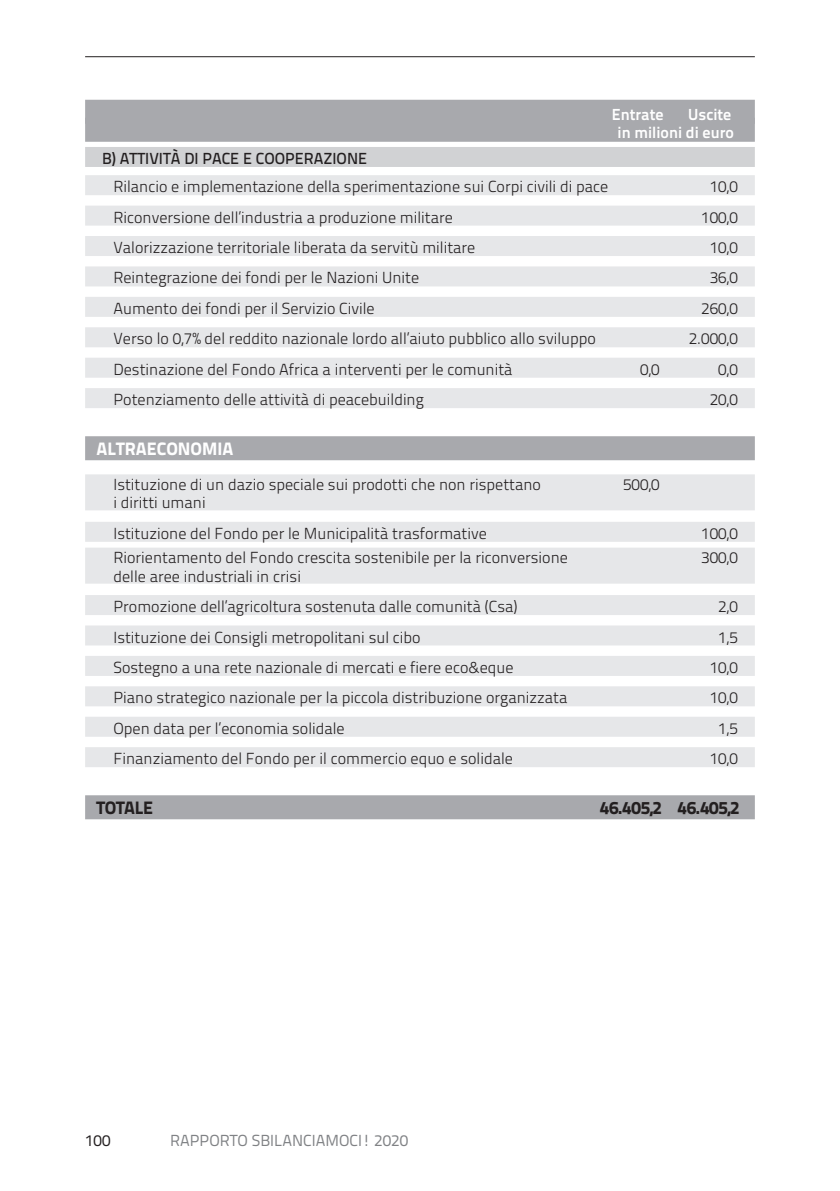
<style>
.page{position:relative;width:840px;height:1191px;background:#fff}
.page>*{position:absolute;margin:0;border:0;box-sizing:border-box;transform-origin:0 0}
.t1{font:18px "Titillium Text 22 L 999 wt";letter-spacing:-.02em;color:#231f20}
.t2{font:18px "Titillium Text 22 L 999 wt";color:#fff}
.t3{font:16px/30.4px "Titillium Text 22 L 250 wt";color:#231f20}
.t4{font:16px "Titillium Text 22 L 600 wt";color:#231f20}
.t5{font:16px/18px "Titillium Text 22 L 800 wt";color:#fff;text-align:right}
.t6{font:16px "Titillium Text 22 L 400 wt";color:#808285}
.t7{font:16px "Titillium Text 22 L 400 wt";color:#231f20}
</style>
<div class="page">
<hr style="left:85px;top:56px;width:669px;height:1px;background:#231f20">
<div style="left:85px;top:147px;width:669px;height:20px;background:#d1d2d4"></div>
<div style="left:85px;top:175px;width:669px;height:20px;background:#e6e7e9"></div>
<div style="left:85px;top:206px;width:669px;height:20px;background:#e6e7e9"></div>
<div style="left:85px;top:236px;width:669px;height:20px;background:#e6e7e9"></div>
<div style="left:85px;top:266px;width:669px;height:20px;background:#e6e7e9"></div>
<div style="left:85px;top:297px;width:669px;height:20px;background:#e6e7e9"></div>
<div style="left:85px;top:327px;width:669px;height:20px;background:#e6e7e9"></div>
<div style="left:85px;top:358px;width:669px;height:20px;background:#e6e7e9"></div>
<div style="left:85px;top:388px;width:669px;height:20px;background:#e6e7e9"></div>
<div style="left:85px;top:436px;width:669px;height:24px;background:#a8a9ad"></div>
<div style="left:85px;top:474px;width:669px;height:36px;background:#e6e7e9"></div>
<div style="left:85px;top:522px;width:669px;height:20px;background:#e6e7e9"></div>
<div style="left:85px;top:547px;width:669px;height:36px;background:#e6e7e9"></div>
<div style="left:85px;top:595px;width:669px;height:20px;background:#e6e7e9"></div>
<div style="left:85px;top:625px;width:669px;height:20px;background:#e6e7e9"></div>
<div style="left:85px;top:656px;width:669px;height:20px;background:#e6e7e9"></div>
<div style="left:85px;top:686px;width:669px;height:20px;background:#e6e7e9"></div>
<div style="left:85px;top:716px;width:669px;height:20px;background:#e6e7e9"></div>
<div style="left:85px;top:747px;width:669px;height:20px;background:#e6e7e9"></div>
<div style="left:85px;top:795px;width:669px;height:24px;background:#a8a9ad"></div>
<div style="left:85px;top:100px;width:669px;height:24px;background:#a8a9ad"></div>
<div style="left:85px;top:118px;width:669px;height:24px;background:#a8a9ad"></div>
<p class="t5" style="left:617px;top:104px;width:118px">Uscite<br>in milioni di euro</p>
<p class="t5" style="left:611px;top:104px;width:53px">Entrate</p>
<p class="t4" style="left:102px;top:146px;width:266px">B) ATTIVITÀ DI PACE E COOPERAZIONE</p>
<p class="t3" style="left:113px;top:171px;width:496px">Rilancio e implementazione della sperimentazione sui Corpi civili di pace</p>
<p class="t3" style="left:709px;top:171px;width:30px">10,0</p>
<p class="t3" style="left:113px;top:201px;width:341px">Riconversione dell’industria a produzione militare</p>
<p class="t3" style="left:700px;top:201px;width:38px">100,0</p>
<p class="t3" style="left:113px;top:231px;width:363px">Valorizzazione territoriale liberata da servitù militare</p>
<p class="t3" style="left:709px;top:231px;width:30px">10,0</p>
<p class="t3" style="left:113px;top:262px;width:307px">Reintegrazione dei fondi per le Nazioni Unite</p>
<p class="t3" style="left:709px;top:262px;width:30px">36,0</p>
<p class="t3" style="left:113px;top:292px;width:262px">Aumento dei fondi per il Servizio Civile</p>
<p class="t3" style="left:700px;top:292px;width:38px">260,0</p>
<p class="t3" style="left:113px;top:323px;width:483px">Verso lo 0,7% del reddito nazionale lordo all’aiuto pubblico allo sviluppo</p>
<p class="t3" style="left:688px;top:323px;width:51px">2.000,0</p>
<p class="t3" style="left:113px;top:353px;width:400px">Destinazione del Fondo Africa a interventi per le comunità</p>
<p class="t3" style="left:639px;top:353px;width:21px">0,0</p>
<p class="t3" style="left:717px;top:353px;width:21px">0,0</p>
<p class="t3" style="left:113px;top:383px;width:312px">Potenziamento delle attività di peacebuilding</p>
<p class="t3" style="left:709px;top:383px;width:30px">20,0</p>
<p class="t2" style="left:96px;top:434px;width:138px">ALTRAECONOMIA</p>
<p class="t3" style="left:113px;top:468px;width:429px">Istituzione di un dazio speciale sui prodotti che non rispettano</p>
<p class="t3" style="left:622px;top:468px;width:38px">500,0</p>
<p class="t3" style="left:113px;top:487px;width:374px">i diritti umani<br>Istituzione del Fondo per le Municipalità trasformative</p>
<p class="t3" style="left:700px;top:517px;width:38px">100,0</p>
<p class="t3" style="left:113px;top:541px;width:455px">Riorientamento del Fondo crescita sostenibile per la riconversione</p>
<p class="t3" style="left:700px;top:541px;width:38px">300,0</p>
<p class="t3" style="left:113px;top:560px;width:405px">delle aree industriali in crisi<br>Promozione dell’agricoltura sostenuta dalle comunità (Csa)</p>
<p class="t3" style="left:717px;top:590px;width:21px">2,0</p>
<p class="t3" style="left:113px;top:621px;width:308px">Istituzione dei Consigli metropolitani sul cibo</p>
<p class="t3" style="left:717px;top:621px;width:21px">1,5</p>
<p class="t3" style="left:113px;top:651px;width:401px">Sostegno a una rete nazionale di mercati e fiere eco&amp;eque</p>
<p class="t3" style="left:709px;top:651px;width:30px">10,0</p>
<p class="t3" style="left:113px;top:681px;width:455px">Piano strategico nazionale per la piccola distribuzione organizzata</p>
<p class="t3" style="left:709px;top:681px;width:30px">10,0</p>
<p class="t3" style="left:113px;top:712px;width:232px">Open data per l’economia solidale</p>
<p class="t3" style="left:717px;top:712px;width:21px">1,5</p>
<p class="t3" style="left:113px;top:742px;width:400px">Finanziamento del Fondo per il commercio equo e solidale</p>
<p class="t3" style="left:709px;top:742px;width:30px">10,0</p>
<p class="t1" style="left:96px;top:793px;width:58px">TOTALE</p>
<p class="t1" style="left:599px;top:793px;width:141px">46.405,2 46.405,2</p>
<p class="t7" style="left:85px;top:1128px;width:27px">100</p>
<p class="t6" style="left:170px;top:1128px;width:239px">RAPPORTO SBILANCIAMOCI! 2020</p>
</div>
